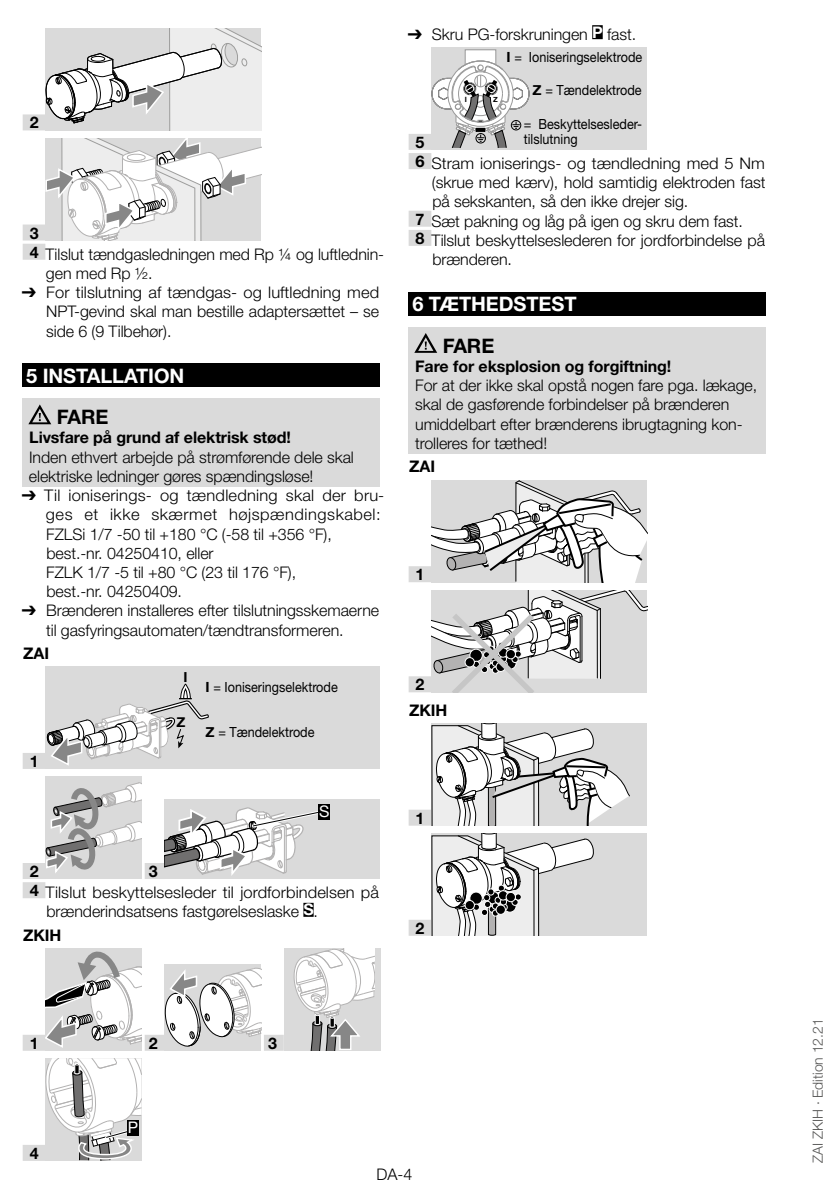
<style>
.page{position:relative;width:840px;height:1191px;background:#fff}
.page>*{position:absolute;margin:0;border:0;box-sizing:border-box;transform-origin:0 0}
.t1{font:700 20px "Helvetica Neue LT Pro";letter-spacing:-.005em;color:#fff}
.t2{font:700 20px "Helvetica Neue LT Pro";color:#000}
.t3{font:300 16px/19.2px "Helvetica Neue LT Pro";letter-spacing:-.005em;color:#000}
.t4{font:300 16px/19.2px "Helvetica Neue LT Pro";letter-spacing:.015em;color:#000}
.t5{font:700 16px/25.2px "Helvetica Neue LT Pro";letter-spacing:-.005em;color:#000}
.t6{font:16px "Helvetica Neue LT Pro";color:#fff}
.t7{font:14px/15px "Helvetica Neue LT Pro";color:#000;scale:.9 1}
.t8{font:300 14px "Helvetica Neue LT Pro";letter-spacing:-.005em;color:#575756}
.t9{font:700 13.8px "Helvetica Neue";color:#000}
.t10{font:700 7.2px "Helvetica Neue";color:#000}
.s1{font-weight:700}
.s2{font-family:"Arial Unicode MS";font-weight:400}
.s3{font-family:"Helvetica Neue";font-weight:700}
.s4{font-weight:700;color:#fff}
</style>
<div class="page">
<div style="left:23px;top:114px;width:22px;height:16px;background:#dadada"></div>
<div style="left:23px;top:224px;width:22px;height:16px;background:#dadada"></div>
<div style="left:23px;top:244px;width:22px;height:16px;background:#dadada"></div>
<div style="left:23px;top:363px;width:357px;height:24px;background:#000"></div>
<div style="left:23px;top:399px;width:357px;height:31px;background:#dadada"></div>
<div style="left:23px;top:426px;width:357px;height:22px;background:#dadada"></div>
<div style="left:23px;top:445px;width:357px;height:41px;background:#dadada"></div>
<div style="left:23px;top:753px;width:22px;height:16px;background:#dadada"></div>
<div style="left:23px;top:863px;width:22px;height:16px;background:#dadada"></div>
<div style="left:145px;top:863px;width:19px;height:16px;background:#dadada"></div>
<div style="left:23px;top:882px;width:22px;height:16px;background:#dadada"></div>
<div style="left:303px;top:902px;width:10px;height:14px;background:#000"></div>
<div style="left:23px;top:1034px;width:22px;height:16px;background:#dadada"></div>
<div style="left:145px;top:1034px;width:19px;height:16px;background:#dadada"></div>
<div style="left:264px;top:1034px;width:19px;height:16px;background:#dadada"></div>
<div style="left:23px;top:1144px;width:22px;height:16px;background:#dadada"></div>
<svg style="left:45px;top:28px;width:216px;height:102px"></svg>
<svg style="left:45px;top:138px;width:216px;height:103px"></svg>
<svg style="left:28px;top:404px;width:23px;height:20px"></svg>
<div style="left:45px;top:667px;width:335px;height:102px;background:#dadada"></div>
<svg style="left:46px;top:684px;width:163px;height:82px"></svg>
<div style="left:45px;top:777px;width:97px;height:102px;background:#dadada"></div>
<svg style="left:45px;top:782px;width:97px;height:91px"></svg>
<div style="left:164px;top:799px;width:216px;height:80px;background:#dadada"></div>
<svg style="left:164px;top:807px;width:163px;height:69px"></svg>
<div style="left:318px;top:804px;width:12px;height:15px;background:#000"></div>
<div style="left:45px;top:948px;width:97px;height:102px;background:#dadada"></div>
<svg style="left:45px;top:951px;width:97px;height:97px"></svg>
<div style="left:164px;top:964px;width:97px;height:86px;background:#dadada"></div>
<svg style="left:165px;top:967px;width:96px;height:80px"></svg>
<div style="left:283px;top:948px;width:97px;height:102px;background:#dadada"></div>
<svg style="left:293px;top:948px;width:81px;height:102px"></svg>
<svg style="left:45px;top:1058px;width:97px;height:102px"></svg>
<div style="left:127px;top:1119px;width:11px;height:16px;background:#000"></div>
<div style="left:592px;top:25px;width:10px;height:14px;background:#000"></div>
<div style="left:408px;top:134px;width:23px;height:16px;background:#dadada"></div>
<div style="left:408px;top:153px;width:23px;height:16px;background:#dadada"></div>
<div style="left:408px;top:211px;width:23px;height:16px;background:#dadada"></div>
<div style="left:408px;top:230px;width:23px;height:16px;background:#dadada"></div>
<div style="left:408px;top:292px;width:357px;height:24px;background:#000"></div>
<div style="left:408px;top:327px;width:357px;height:31px;background:#dadada"></div>
<div style="left:408px;top:355px;width:357px;height:21px;background:#dadada"></div>
<div style="left:408px;top:374px;width:357px;height:79px;background:#dadada"></div>
<div style="left:408px;top:566px;width:23px;height:16px;background:#dadada"></div>
<div style="left:408px;top:676px;width:23px;height:16px;background:#dadada"></div>
<div style="left:408px;top:809px;width:23px;height:16px;background:#dadada"></div>
<div style="left:408px;top:919px;width:23px;height:16px;background:#dadada"></div>
<div style="left:431px;top:48px;width:215px;height:102px;background:#dadada"></div>
<div style="left:464px;top:49px;width:32px;height:16px;border:1px solid #999"></div>
<svg style="left:431px;top:50px;width:98px;height:98px"></svg>
<div style="left:510px;top:120px;width:11px;height:10px;border:1px solid #000;border-radius:50%"></div>
<svg style="left:414px;top:333px;width:23px;height:20px"></svg>
<svg style="left:431px;top:480px;width:215px;height:102px"></svg>
<svg style="left:431px;top:590px;width:215px;height:102px;background:#cacaca"></svg>
<div style="left:431px;top:723px;width:215px;height:102px;background:#dadada"></div>
<svg style="left:431px;top:723px;width:199px;height:102px"></svg>
<div style="left:431px;top:833px;width:215px;height:102px;background:#dadada"></div>
<svg style="left:431px;top:833px;width:163px;height:102px"></svg>
<p class="t5" style="left:30px;top:110px;width:10px">2</p>
<p class="t3" style="left:30px;top:222px;width:356px;line-height:21.2px"><span class="s1">3<br>4</span> Tilslut tændgasledningen med Rp ¼ og luftlednin-</p>
<p class="t3" style="left:46px;top:263px;width:108px">gen med Rp ½.</p>
<p class="t3" style="left:46px;top:282px;width:334px;text-align:justify;text-indent:-24px"><span class="s2">➔</span> For tilslutning af tændgas- og luftledning med NPT-gevind skal man bestille adaptersættet – se side 6 (9 Tilbehør).</p>
<p class="t1" style="left:26px;top:363px;width:37px">5 INST</p>
<p class="t1" style="left:87px;top:363px;width:83px">ALLATION</p>
<p class="t2" style="left:51px;top:405px;width:44px">FARE</p>
<p class="t5" style="left:29px;top:425px;width:263px">Livsfare på grund af elektrisk stød!</p>
<p class="t3" style="left:29px;top:447px;width:326px">Inden ethvert arbejde på strømførende dele skal elektriske ledninger gøres spændingsløse!</p>
<p class="t4" style="left:46px;top:485px;width:340px;text-indent:-24px"><span class="s2">➔</span> Til ioniserings- og tændledning skal der bru&shy;ges et ikke skærmet højspændingskabel:<br>FZLSi 1/7 -50 til +180 °C (-58 til +356 °F), best.-nr. 04250410, eller<br>FZLK 1/7 -5 til +80 °C (23 til 176 °F),<br>best.-nr. 04250409.</p>
<p class="t3" style="left:46px;top:601px;width:334px;text-indent:-24px"><span class="s2">➔</span> Brænderen installeres efter tilslutningsskemaerne til gasfyringsautomaten/tændtransformeren.</p>
<p class="t5" style="left:23px;top:640px;width:27px">ZAI</p>
<p class="t5" style="left:30px;top:748px;width:10px">1</p>
<p class="t5" style="left:30px;top:858px;width:10px">2</p>
<p class="t5" style="left:149px;top:858px;width:10px">3</p>
<p class="t9" style="left:183px;top:666px;width:6px">I</p>
<p class="t9" style="left:176px;top:711px;width:10px">Z</p>
<p class="t7" style="left:205px;top:679px;width:148px"><span class="s3">I</span> = Ioniseringselektrode</p>
<p class="t7" style="left:205px;top:724px;width:123px"><span class="s3">Z</span> = Tændelektrode</p>
<p class="t6" style="left:319px;top:802px;width:12px">S</p>
<p class="t3" style="left:46px;top:882px;width:334px;text-indent:-17px"><span class="s1">4</span> Tilslut beskyttelsesleder til jordforbindelsen på brænderindsatsens fastgørelseslaske <span class="s4">S</span>.</p>
<p class="t5" style="left:23px;top:922px;width:38px">ZKIH</p>
<p class="t3" style="left:407px;top:24px;width:229px"><span class="s2">➔</span> Skru PG-forskruningen <span class="s4">P</span> fast.</p>
<p class="t7" style="left:506px;top:49px;width:152px"><span class="s3">I</span> = Ioniseringselektrode</p>
<p class="t7" style="left:532px;top:83px;width:123px"><span class="s3">Z</span> = Tændelektrode</p>
<p class="t7" style="left:523px;top:116px;width:133px">= Beskyttelsesleder&shy;tilslutning</p>
<p class="t3" style="left:415px;top:153px;width:350px"><span class="s1">6</span> Stram ioniserings- og tændledning med 5 Nm</p>
<p class="t3" style="left:431px;top:173px;width:335px">(skrue med kærv), hold samtidig elektroden fast</p>
<p class="t3" style="left:432px;top:192px;width:257px">på sekskanten, så den ikke drejer sig.</p>
<p class="t3" style="left:415px;top:211px;width:329px"><span class="s1">7</span> Sæt pakning og låg på igen og skru dem fast.</p>
<p class="t3" style="left:415px;top:230px;width:351px"><span class="s1">8</span> Tilslut beskyttelseslederen for jordforbindelse på</p>
<p class="t3" style="left:432px;top:249px;width:81px">brænderen.</p>
<p class="t1" style="left:412px;top:292px;width:61px">6 TÆTHEDSTEST</p>
<p class="t2" style="left:437px;top:333px;width:44px">FARE</p>
<p class="t5" style="left:415px;top:353px;width:257px">Fare for eksplosion og forgiftning!</p>
<p class="t3" style="left:415px;top:375px;width:343px">For at der ikke skal opstå nogen fare pga. lækage, skal de gasførende forbindelser på brænderen umiddelbart efter brænderens ibrugtagning kon&shy;trolleres for tæthed!</p>
<p class="t5" style="left:409px;top:453px;width:27px">ZAI</p>
<p class="t10" style="left:464px;top:94px;width:4px">I</p>
<p class="t10" style="left:493px;top:94px;width:6px">Z</p>
<p class="t5" style="left:415px;top:129px;width:10px">5</p>
<p class="t5" style="left:415px;top:561px;width:10px">1</p>
<p class="t5" style="left:409px;top:671px;width:38px;text-indent:6px">2<br>ZKIH</p>
<p class="t5" style="left:415px;top:805px;width:10px">1</p>
<p class="t5" style="left:415px;top:915px;width:10px">2</p>
<p class="t5" style="left:30px;top:1030px;width:10px">1</p>
<p class="t5" style="left:149px;top:1030px;width:10px">2</p>
<p class="t5" style="left:268px;top:1030px;width:10px">3</p>
<p class="t5" style="left:30px;top:1140px;width:10px">4</p>
<p class="t6" style="left:128px;top:1117px;width:12px">P</p>
<p class="t3" style="left:376px;top:1164px;width:37px">DA-4</p>
<p class="t8" style="left:809px;top:1162px;width:145px;rotate:-90deg">ZAI ZKIH · Edition 12.21</p>
</div>
